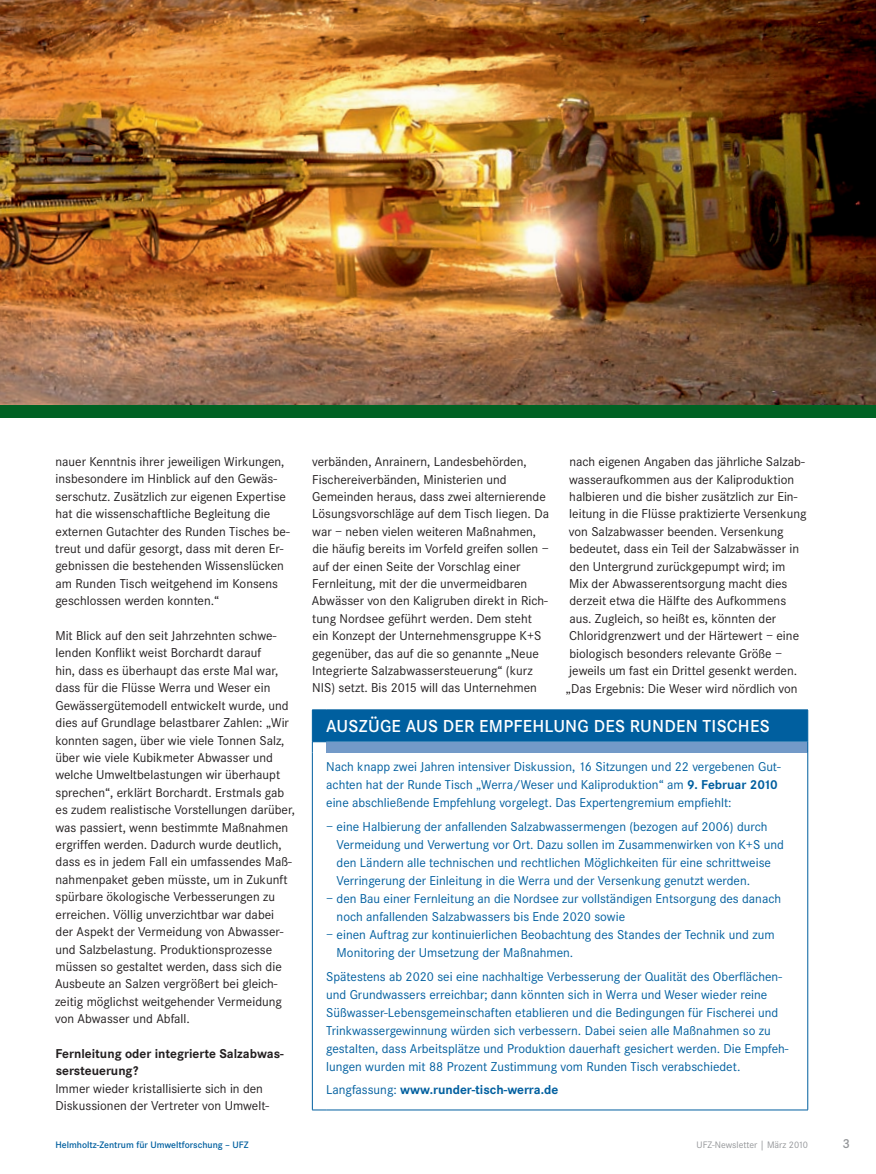
<style>
.page{position:relative;width:876px;height:1174px;background:#fff}
.page>*{position:absolute;margin:0;border:0;box-sizing:border-box;transform-origin:0 0}
.t1{font:600 18px "Corporate S";letter-spacing:.015em;color:#fff}
.t2{font:600 13.5px "Corporate S";color:#939598}
.t3{font:13.35px/17.4px "Corporate S";color:#231f20}
.t4{font:13.35px/18px "Corporate S";color:#005f9f}
.t5{font:700 13.35px/17.4px "Corporate S";color:#231f20}
.t6{font:700 13.35px "Corporate S";color:#005f9f}
.t7{font:600 9.75px "Corporate S";color:#005f9f}
.t8{font:9.75px "Corporate S";color:#939598}
.s1{font-weight:700}
.s2{font-weight:400}
</style>
<div class="page">
<img style="left:0;top:0;width:876px;height:405px">
<div style="left:0;top:405px;width:876px;height:13px;background:#006224"></div>
<svg style="left:312px;top:709px;width:496px;height:43px;background:#1e6faa"></svg>
<hr style="left:312px;top:752px;width:1px;height:357px;background:#005f9f">
<svg style="left:312px;top:1109px;width:14px;height:1px"></svg>
<hr style="left:807px;top:752px;width:1px;height:357px;background:#005f9f">
<hr style="left:326px;top:1109px;width:482px;height:1px;background:#005f9f">
<p class="t3" style="left:55px;top:453px;width:236px">nauer Kenntnis ihrer jeweiligen Wirkungen, insbesondere im Hinblick auf den Gewäs&shy;serschutz. Zusätzlich zur eigenen Expertise hat die wissenschaftliche Begleitung die externen Gutachter des Runden Tisches be&shy;treut und dafür gesorgt, dass mit deren Er&shy;gebnissen die bestehenden Wissenslücken am Runden Tisch weitgehend im Konsens geschlossen werden konnten.“</p>
<p class="t3" style="left:55px;top:627px;width:242px">Mit Blick auf den seit Jahrzehnten schwe&shy;lenden Konflikt weist Borchardt darauf<br>hin, dass es überhaupt das erste Mal war, dass für die Flüsse Werra und Weser ein Gewässergütemodell entwickelt wurde, und dies auf Grundlage belastbarer Zahlen: „Wir konnten sagen, über wie viele Tonnen Salz, über wie viele Kubikmeter Abwasser und welche Umweltbelastungen wir überhaupt sprechen“, erklärt Borchardt. Erstmals gab es zudem realistische Vorstellungen darüber, was passiert, wenn bestimmte Maßnahmen ergriffen werden. Dadurch wurde deutlich, dass es in jedem Fall ein umfassendes Maß&shy;nahmenpaket geben müsste, um in Zukunft spürbare ökologische Verbesserungen zu erreichen. Völlig unverzichtbar war dabei<br>der Aspekt der Vermeidung von Abwasser&shy;und Salzbelastung. Produktionsprozesse müssen so gestaltet werden, dass sich die Ausbeute an Salzen vergrößert bei gleich&shy;zeitig möglichst weitgehender Vermeidung von Abwasser und Abfall.</p>
<p class="t5" style="left:55px;top:1045px;width:230px">Fernleitung oder integrierte Salzabwas&shy;sersteuerung?</p>
<p class="t3" style="left:55px;top:1080px;width:215px">Immer wieder kristallisierte sich in den<br>Diskussionen der Vertreter von Umwelt-</p>
<p class="t3" style="left:312px;top:453px;width:239px">verbänden, Anrainern, Landesbehörden, Fischereiverbänden, Ministerien und Gemeinden heraus, dass zwei alternierende Lösungsvorschläge auf dem Tisch liegen. Da war – neben vielen weiteren Maßnahmen, die häufig bereits im Vorfeld greifen sollen – auf der einen Seite der Vorschlag einer Fernleitung, mit der die unvermeidbaren Abwässer von den Kaligruben direkt in Rich&shy;tung Nordsee geführt werden. Dem steht ein Konzept der Unternehmensgruppe K+S gegenüber, das auf die so genannte „Neue Integrierte Salzabwassersteuerung“ (kurz NIS) setzt. Bis 2015 will das Unternehmen</p>
<p class="t3" style="left:566px;top:453px;width:242px">nach eigenen Angaben das jährliche Salzab&shy;wasseraufkommen aus der Kaliproduktion halbieren und die bisher zusätzlich zur Ein&shy;leitung in die Flüsse praktizierte Versenkung von Salzabwasser beenden. Versenkung bedeutet, dass ein Teil der Salzabwässer in den Untergrund zurückgepumpt wird; im<br>Mix der Abwasserentsorgung macht dies derzeit etwa die Hälfte des Aufkommens aus. Zugleich, so heißt es, könnten der Chloridgrenzwert und der Härtewert – eine biologisch besonders relevante Größe – jeweils um fast ein Drittel gesenkt werden. „Das Ergebnis: Die Weser wird nördlich von</p>
<h1 class="t1" style="left:326px;top:715px;width:22px">Auszü</h1>
<h1 class="t1" style="left:380px;top:715px;width:38px">ge aus</h1>
<h1 class="t1" style="left:443px;top:715px;width:11px">der</h1>
<h1 class="t1" style="left:479px;top:715px;width:22px">Empfehlun</h1>
<h1 class="t1" style="left:577px;top:715px;width:27px">g des</h1>
<h1 class="t1" style="left:630px;top:715px;width:141px">RUNDEN TISCHES</h1>
<p class="t4" style="left:326px;top:758px;width:456px">Nach knapp zwei Jahren intensiver Diskussion, 16 Sitzungen und 22 vergebenen Gut&shy;achten hat der Runde Tisch „Werra/Weser und Kaliproduktion“ am <span class="s1">9. Februar 2010 </span>eine abschließende Empfehlung vorgelegt. Das Expertengremium empfiehlt:</p>
<p class="t4" style="left:337px;top:818px;width:449px;text-indent:-10px">– eine Halbierung der anfallenden Salzabwassermengen (bezogen auf 2006) durch Vermeidung und Verwertung vor Ort. Dazu sollen im Zusammenwirken von K+S und den Ländern alle technischen und rechtlichen Möglichkeiten für eine schrittweise Verringerung der Einleitung in die Werra und der Versenkung genutzt werden.</p>
<p class="t4" style="left:337px;top:890px;width:446px;text-indent:-10px">– den Bau einer Fernleitung an die Nordsee zur vollständigen Entsorgung des danach noch anfallenden Salzabwassers bis Ende 2020 sowie</p>
<p class="t4" style="left:337px;top:926px;width:439px;text-indent:-10px">– einen Auftrag zur kontinuierlichen Beobachtung des Standes der Technik und zum<br>Monitoring der Umsetzung der Maßnahmen.</p>
<p class="t4" style="left:326px;top:968px;width:464px">Spätestens ab 2020 sei eine nachhaltige Verbesserung der Qualität des Oberflächen&shy;und Grundwassers erreichbar; dann könnten sich in Werra und Weser wieder reine Süßwasser-Lebensgemeinschaften etablieren und die Bedingungen für Fischerei und Trinkwassergewinnung würden sich verbessern. Dabei seien alle Maßnahmen so zu gestalten, dass Arbeitsplätze und Produktion dauerhaft gesichert werden. Die Empfeh&shy;lungen wurden mit 88 Prozent Zustimmung vom Runden Tisch verabschiedet.</p>
<p class="t6" style="left:326px;top:1081px;width:234px"><span class="s2">Langfassung:</span> www.runder-tisch-werra.de</p>
<p class="t7" style="left:55px;top:1139px;width:195px">Helmholtz-Zentrum für Umweltforschung – UFZ</p>
<p class="t8" style="left:697px;top:1139px;width:113px">UFZ-Newsletter | März 2010</p>
<p class="t2" style="left:842px;top:1136px;width:9px">3</p>
</div>
